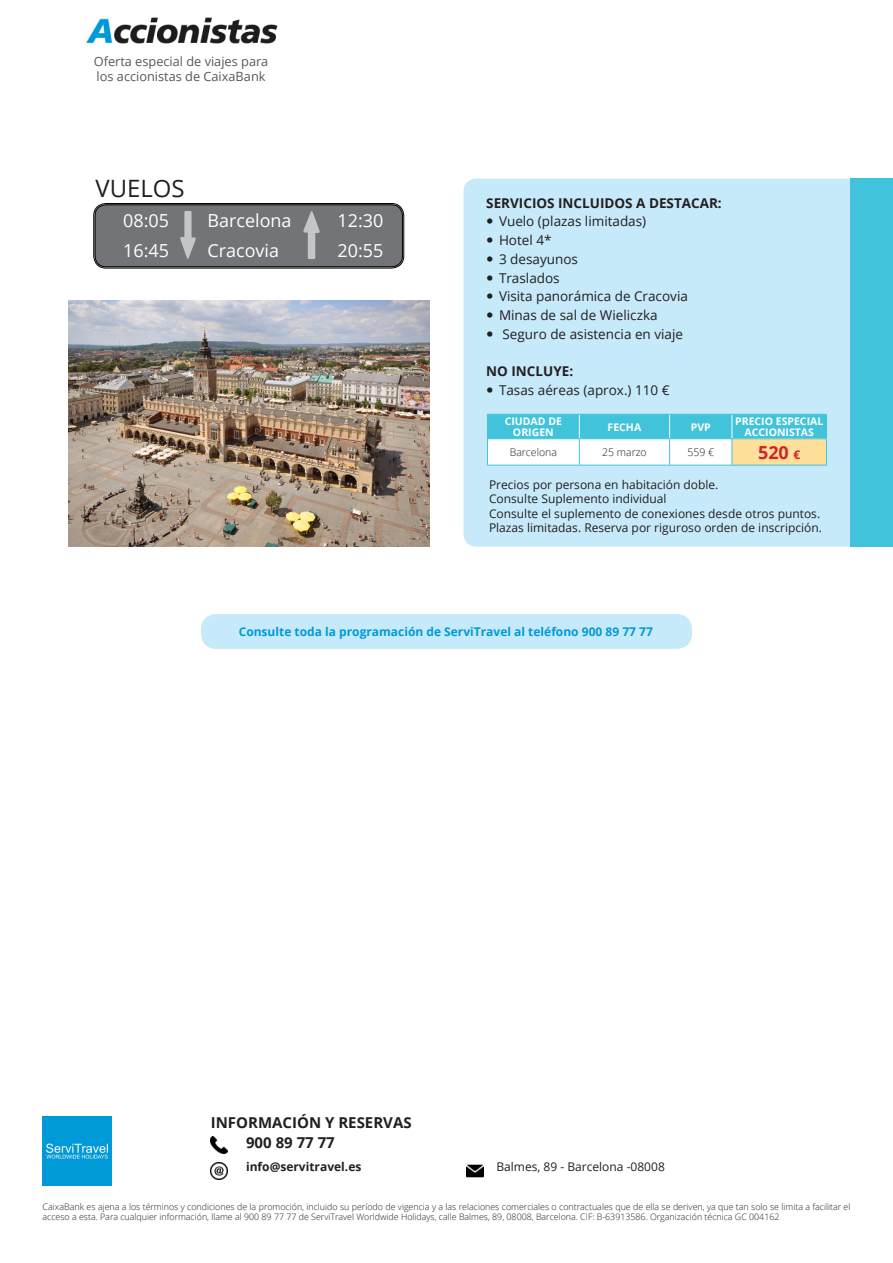
<style>
.page{position:relative;width:893px;height:1263px;background:#fff}
.page>*{position:absolute;margin:0;border:0;box-sizing:border-box;transform-origin:0 0}
.t1{font:24px "Open Sans";color:#231f20}
.t2{font:18px "Open Sans";color:#fff}
.Preu_Especial{font:700 18px "Open Sans";color:#d1232a}
.t3{font:700 15px "Open Sans";color:#231f20}
.A_destacar_-_Item{font:13.5px "Open Sans";color:#231f20}
.A_destacar_-_Títol{font:700 13.5px "Open Sans";color:#231f20}
.t4{font:12.75px "Open Sans";color:#57585a}
.Notes{font:12px "Open Sans";color:#231f20}
.Itinerari{font:700 12px "Open Sans";color:#009ad8}
.t5{font:700 12px "Open Sans";color:#231f20}
.Preus_Titol{font:700 10.5px/10.5px "Open Sans";color:#fff;text-align:center}
.Preus{font:300 10.5px "Open Sans";color:#231f20}
.t6{font:300 8.85px/10.6px "Open Sans";color:#231f20}
.s1{font-size:12px}
.s2{font-size:9px}
</style>
<div class="page">
<img style="left:43px;top:1116px;width:68px;height:69px">
<img style="left:211px;top:1137px;width:17px;height:17px">
<img style="left:211px;top:1162px;width:17px;height:17px">
<img style="left:466px;top:1164px;width:17px;height:14px">
<div style="left:463px;top:179px;width:430px;height:368px;background:#c6eafa;border-radius:13px"></div>
<div style="left:850px;top:179px;width:43px;height:368px;background:#42c3dc"></div>
<hr style="left:487px;top:465px;width:92px;height:1px;background:#42c3dc">
<hr style="left:579px;top:465px;width:91px;height:1px;background:#42c3dc">
<hr style="left:670px;top:465px;width:62px;height:1px;background:#42c3dc">
<hr style="left:732px;top:465px;width:95px;height:1px;background:#42c3dc">
<svg style="left:487px;top:414px;width:340px;height:51px;background:#9fdcdf"></svg>
<img style="left:68px;top:300px;width:361px;height:247px">
<div style="left:95px;top:204px;width:308px;height:63px;background:#727477;border-radius:11px"></div>
<img style="left:180px;top:212px;width:16px;height:46px">
<img style="left:303px;top:212px;width:17px;height:46px">
<div style="left:94px;top:203px;width:310px;height:65px;border:1px solid #000;border-radius:12px"></div>
<div style="left:95px;top:204px;width:308px;height:63px;border:1px solid #000;border-radius:11px"></div>
<div style="left:201px;top:614px;width:491px;height:35px;background:#c6eafa;border-radius:15px"></div>
<img style="left:86px;top:17px;width:192px;height:27px">
<p class="t4" style="left:94px;top:52px;width:176px">Oferta especial de viajes para</p>
<p class="t4" style="left:97px;top:68px;width:170px">los accionistas de CaixaBank</p>
<p class="t1" style="left:96px;top:172px;width:91px">VUELOS</p>
<p class="t2" style="left:123px;top:208px;width:47px">08:05</p>
<p class="t2" style="left:208px;top:208px;width:85px">Barcelona</p>
<p class="t2" style="left:337px;top:208px;width:47px">12:30</p>
<p class="t2" style="left:123px;top:238px;width:47px">16:45</p>
<p class="t2" style="left:208px;top:238px;width:73px">Cracovia</p>
<p class="t2" style="left:337px;top:238px;width:47px">20:55</p>
<p class="A_destacar_-_Títol" style="left:486px;top:193px;width:237px">SERVICIOS INCLUIDOS A DESTACAR:</p>
<p class="A_destacar_-_Item" style="left:499px;top:212px;width:149px">Vuelo (plazas limitadas)</p>
<p class="A_destacar_-_Item" style="left:499px;top:231px;width:54px">Hotel 4*</p>
<p class="A_destacar_-_Item" style="left:499px;top:250px;width:81px">3 desayunos</p>
<p class="A_destacar_-_Item" style="left:499px;top:268px;width:62px">Traslados</p>
<p class="A_destacar_-_Item" style="left:499px;top:287px;width:190px">Visita panorámica de Cracovia</p>
<p class="A_destacar_-_Item" style="left:499px;top:306px;width:160px">Minas de sal de Wieliczka</p>
<p class="A_destacar_-_Item" style="left:502px;top:325px;width:182px">Seguro de asistencia en viaje</p>
<p class="A_destacar_-_Títol" style="left:486px;top:362px;width:88px">NO INCLUYE:</p>
<p class="A_destacar_-_Item" style="left:499px;top:381px;width:172px">Tasas aéreas (aprox.) 110 €</p>
<p class="Preus_Titol" style="left:505px;top:416px;width:59px">CIUDAD DE<br>ORIGEN</p>
<p class="Preus_Titol" style="left:608px;top:421px;width:35px">FECHA</p>
<p class="Preus_Titol" style="left:691px;top:421px;width:22px">PVP</p>
<p class="Preus_Titol" style="left:735px;top:416px;width:90px">PRECIO ESPECIAL<br>ACCIONISTAS</p>
<p class="Preus" style="left:510px;top:445px;width:49px">Barcelona</p>
<p class="Preus" style="left:602px;top:445px;width:46px">25 marzo</p>
<p class="Preus" style="left:687px;top:445px;width:28px">559 €</p>
<p class="Preu_Especial" style="left:758px;top:440px;width:44px">520 <span class="s1">€</span></p>
<p class="Notes" style="left:489px;top:476px;width:231px">Precios por persona en habitación doble.</p>
<p class="Notes" style="left:489px;top:491px;width:179px">Consulte Suplemento individual</p>
<p class="Notes" style="left:489px;top:505px;width:333px">Consulte el suplemento de conexiones desde otros puntos.</p>
<p class="Notes" style="left:489px;top:520px;width:334px">Plazas limitadas. Reserva por riguroso orden de inscripción.</p>
<p class="Itinerari" style="left:239px;top:623px;width:416px">Consulte toda la programación de ServiTravel al teléfono 900 89 77 77</p>
<p class="t3" style="left:211px;top:1111px;width:202px">INFORMACIÓN Y RESERVAS</p>
<p class="t3" style="left:246px;top:1132px;width:90px">900 89 77 77</p>
<p class="t5" style="left:246px;top:1158px;width:117px">info@servitravel.es</p>
<p class="Notes" style="left:496px;top:1159px;width:170px">Balmes, 89 - Barcelona -08008</p>
<p class="t6" style="left:43px;top:1201px;width:809px"><span class="s2">CaixaBank</span> es ajena a los términos y condiciones de la promoción, incluido su período de vigencia y a las relaciones comerciales o contractuales que de ella se deriven, ya que tan solo se limita a facilitar el acceso a esta. Para cualquier información, llame al 900 89 77 77 de ServiTravel Worldwide Holidays, calle Balmes, 89, 08008, Barcelona. CIF: B-63913586. Organización técnica GC 004162</p>
</div>
